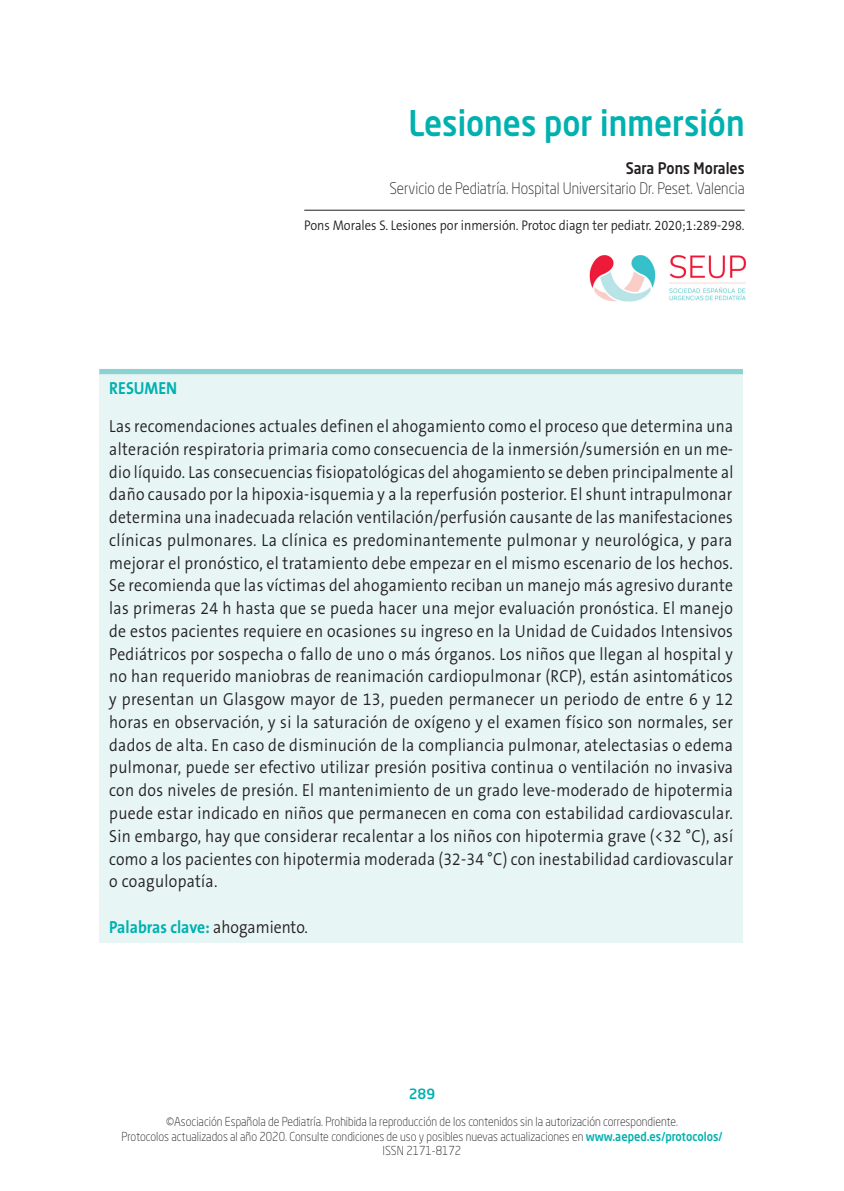
<style>
.page{position:relative;width:844px;height:1191px;background:#fff}
.page>*{position:absolute;margin:0;border:0;box-sizing:border-box;transform-origin:0 0}
._01_TITULO_CAPITULO{font:500 35px "Neo Sans Std";color:#00b1b0;scale:.9 1}
._06_TEXTO_COMUN{font:300 17.5px/22.8px "The Sans B Plus W4";letter-spacing:.02em;color:#231f20;text-align:justify;scale:.88 1}
._06_TEXTO_COMUN-2{font:700 17.5px "The Sans B Plus W7";color:#00b1b0;scale:.9 1}
._05_TITULO_1{font:700 17.5px "The Sans B Plus W7";color:#00b1b0;scale:.9 1}
._03_FILIACIONES{font:300 15.75px "Neo Sans Std";color:#231f20;scale:.9 1}
._02_AUTOR{font:500 15.75px "Neo Sans Std";color:#231f20;scale:.9 1}
._04_CITADO{font:300 14px "The Sans B Plus W4";color:#231f20;scale:.9 1}
.t1{font:500 14px "Neo Sans Std";color:#00b1b0}
.t2{font:300 12.25px "Neo Sans Std";color:#231f20;scale:.9 1}
.s1{font-family:"The Sans B Plus W4";font-weight:300;color:#231f20}
.s2{font-weight:500;color:#00b1b0}
</style>
<div class="page">
<hr style="left:304px;top:210px;width:440px;height:1px;background:#231f20">
<div style="left:99px;top:371px;width:643px;height:571px;background:#e7f5f4"></div>
<div style="left:99px;top:369px;width:643px;height:5px;background:#8bd2d3"></div>
<img style="left:589px;top:255px;width:157px;height:47px">
<p class="_01_TITULO_CAPITULO" style="left:408px;top:101px;width:375px">Lesiones por inmersión</p>
<p class="_02_AUTOR" style="left:625px;top:159px;width:134px">Sara Pons Morales</p>
<p class="_03_FILIACIONES" style="left:389px;top:179px;width:396px">Servicio de Pediatría. Hospital Universitario Dr. Peset. Valencia</p>
<p class="_04_CITADO" style="left:304px;top:217px;width:490px">Pons Morales S. Lesiones por inmersión. Protoc diagn ter pediatr. 2020;1:289-298.</p>
<p class="_05_TITULO_1" style="left:109px;top:377px;width:77px">RESUMEN</p>
<p class="_06_TEXTO_COMUN" style="left:109px;top:415px;width:710px">Las recomendaciones actuales definen el ahogamiento como el proceso que determina una alteración respiratoria primaria como consecuencia de la inmersión/sumersión en un me&shy;dio líquido. Las consecuencias fisiopatológicas del ahogamiento se deben principalmente al daño causado por la hipoxia-isquemia y a la reperfusión posterior. El shunt intrapulmonar determina una inadecuada relación ventilación/perfusión causante de las manifestaciones clínicas pulmonares. La clínica es predominantemente pulmonar y neurológica, y para mejorar el pronóstico, el tratamiento debe empezar en el mismo escenario de los hechos.<br>Se recomienda que las víctimas del ahogamiento reciban un manejo más agresivo durante las primeras 24 h hasta que se pueda hacer una mejor evaluación pronóstica. El manejo de estos pacientes requiere en ocasiones su ingreso en la Unidad de Cuidados Intensivos Pediátricos por sospecha o fallo de uno o más órganos. Los niños que llegan al hospital y no han requerido maniobras de reanimación cardiopulmonar (RCP), están asintomáticos y presentan un Glasgow mayor de 13, pueden permanecer un periodo de entre 6 y 12 horas en observación, y si la saturación de oxígeno y el examen físico son normales, ser dados de alta. En caso de disminución de la compliancia pulmonar, atelectasias o edema pulmonar, puede ser efectivo utilizar presión positiva continua o ventilación no invasiva con dos niveles de presión. El mantenimiento de un grado leve-moderado de hipotermia puede estar indicado en niños que permanecen en coma con estabilidad cardiovascular.<br>Sin embargo, hay que considerar recalentar a los niños con hipotermia grave (&lt;32 °C), así como a los pacientes con hipotermia moderada (32-34 °C) con inestabilidad cardiovascular o coagulopatía.</p>
<p class="_06_TEXTO_COMUN-2" style="left:109px;top:915px;width:222px">Palabras clave: <span class="s1">ahogamiento.</span></p>
<p class="t1" style="left:408px;top:1085px;width:28px">289</p>
<p class="t2" style="left:166px;top:1114px;width:570px">©Asociación Española de Pediatría. Prohibida la reproducción de los contenidos sin la autorización correspondiente.</p>
<p class="t2" style="left:121px;top:1128px;width:669px">Protocolos actualizados al año 2020. Consulte condiciones de uso y posibles nuevas actualizaciones en <span class="s2">www.aeped.es/protocolos/</span></p>
<p class="t2" style="left:382px;top:1143px;width:89px">ISSN 2171-8172</p>
</div>
